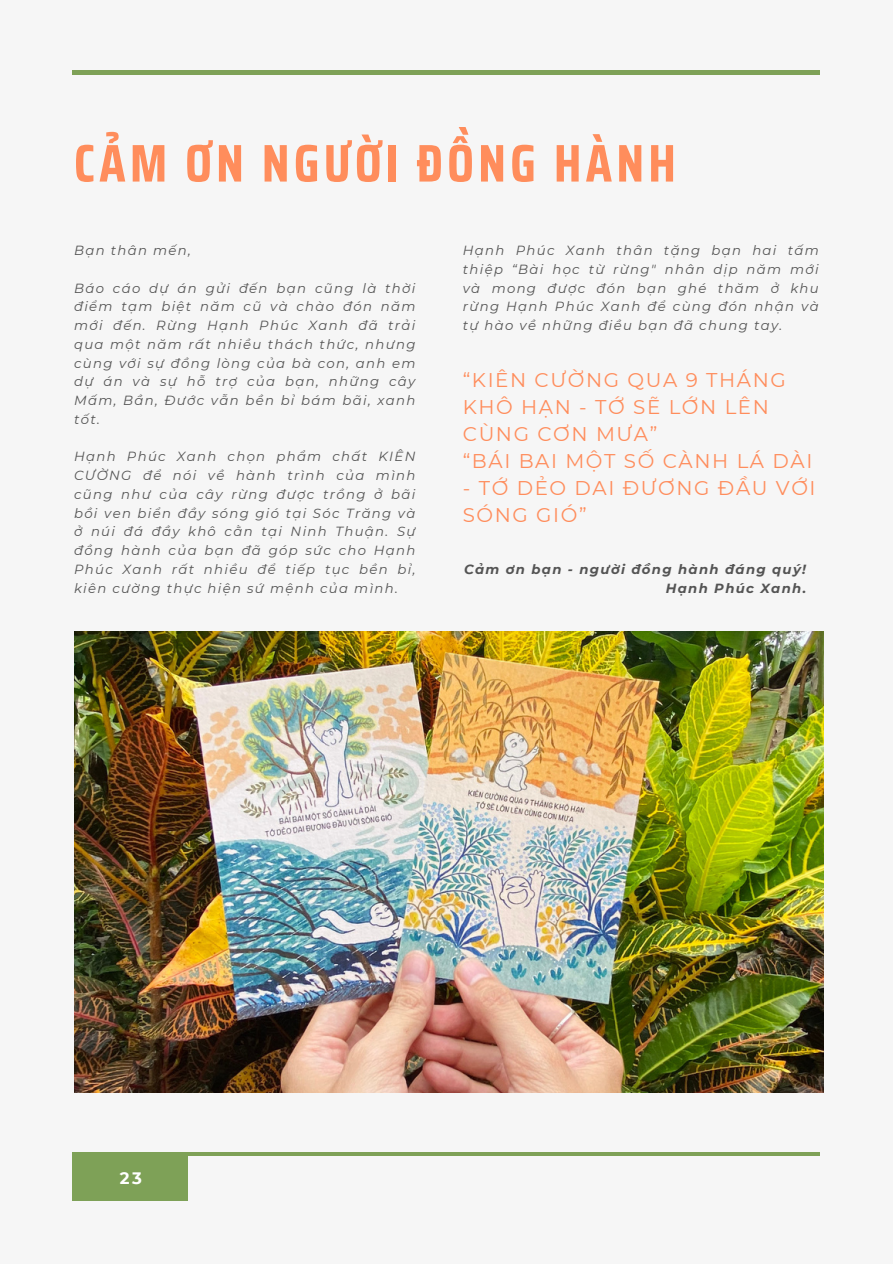
<style>
.page{position:relative;width:893px;height:1264px;background:#fff}
.page>*{position:absolute;margin:0;border:0;box-sizing:border-box;transform-origin:0 0}
.t1{font:700 52.95px "Saira Condensed";letter-spacing:.08em;color:#ff8d5c}
.t2{font:19.8px/27px "Montserrat";letter-spacing:.08em;color:#ff8d5c}
.t3{font:700 16.5px "Montserrat";color:#fff}
.t4{font:italic 13.2px/18.8px "Montserrat";letter-spacing:.1em;color:#545454;text-align:justify}
.t5{font:italic 700 13.2px/18.8px "Montserrat";letter-spacing:.1em;color:#545454;text-align:right}
</style>
<div class="page">
<div style="left:0;top:0;width:892px;height:1263px;background:#f6f6f6"></div>
<hr style="left:72px;top:71px;width:747px;height:3px;background:#7ea157">
<div style="left:72px;top:1154px;width:115px;height:46px;background:#7ea157"></div>
<hr style="left:72px;top:1152px;width:747px;height:3px;background:#7ea157">
<img style="left:74px;top:631px;width:749px;height:461px">
<h1 class="t1" style="left:74px;top:121px;width:603px">CẢM ƠN NGƯỜI ĐỒNG HÀNH</h1>
<p class="t4" style="left:74px;top:241px;width:118px">Bạn thân mến,</p>
<p class="t4" style="left:74px;top:278px;width:343px">Báo cáo dự án gửi đến bạn cũng là thời điểm tạm biệt năm cũ và chào đón năm mới đến. Rừng Hạnh Phúc Xanh đã trải qua một năm rất nhiều thách thức, nhưng cùng với sự đồng lòng của bà con, anh em dự án và sự hỗ trợ của bạn, những cây Mấm, Bần, Đước vẫn bền bỉ bám bãi, xanh tốt.</p>
<p class="t4" style="left:74px;top:447px;width:343px">Hạnh Phúc Xanh chọn phẩm chất KIÊN CƯỜNG để nói về hành trình của mình cũng như của cây rừng được trồng ở bãi bồi ven biển đầy sóng gió tại Sóc Trăng và ở núi đá đầy khô cằn tại Ninh Thuận. Sự đồng hành của bạn đã góp sức cho Hạnh Phúc Xanh rất nhiều để tiếp tục bền bỉ, kiên cường thực hiện sứ mệnh của mình.</p>
<h3 class="t4" style="left:463px;top:241px;width:357px">Hạnh Phúc Xanh thân tặng bạn hai tấm thiệp “Bài học từ rừng" nhân dịp năm mới và mong được đón bạn ghé thăm ở khu rừng Hạnh Phúc Xanh để cùng đón nhận và tự hào về những điều bạn đã chung tay.</h3>
<p class="t2" style="left:463px;top:366px;width:351px">“KIÊN CƯỜNG QUA 9 THÁNG<br>KHÔ HẠN - TỚ SẼ LỚN LÊN<br>CÙNG CƠN MƯA”<br>“BÁI BAI MỘT SỐ CÀNH LÁ DÀI</p>
<p class="t2" style="left:463px;top:474px;width:354px">- TỚ DẺO DAI ĐƯƠNG ĐẦU VỚI<br>SÓNG GIÓ”</p>
<h2 class="t5" style="left:464px;top:560px;width:343px">Cảm ơn bạn - người đồng hành đáng quý!<br>Hạnh Phúc Xanh.</h2>
<p class="t3" style="left:120px;top:1167px;width:23px">23</p>
</div>
